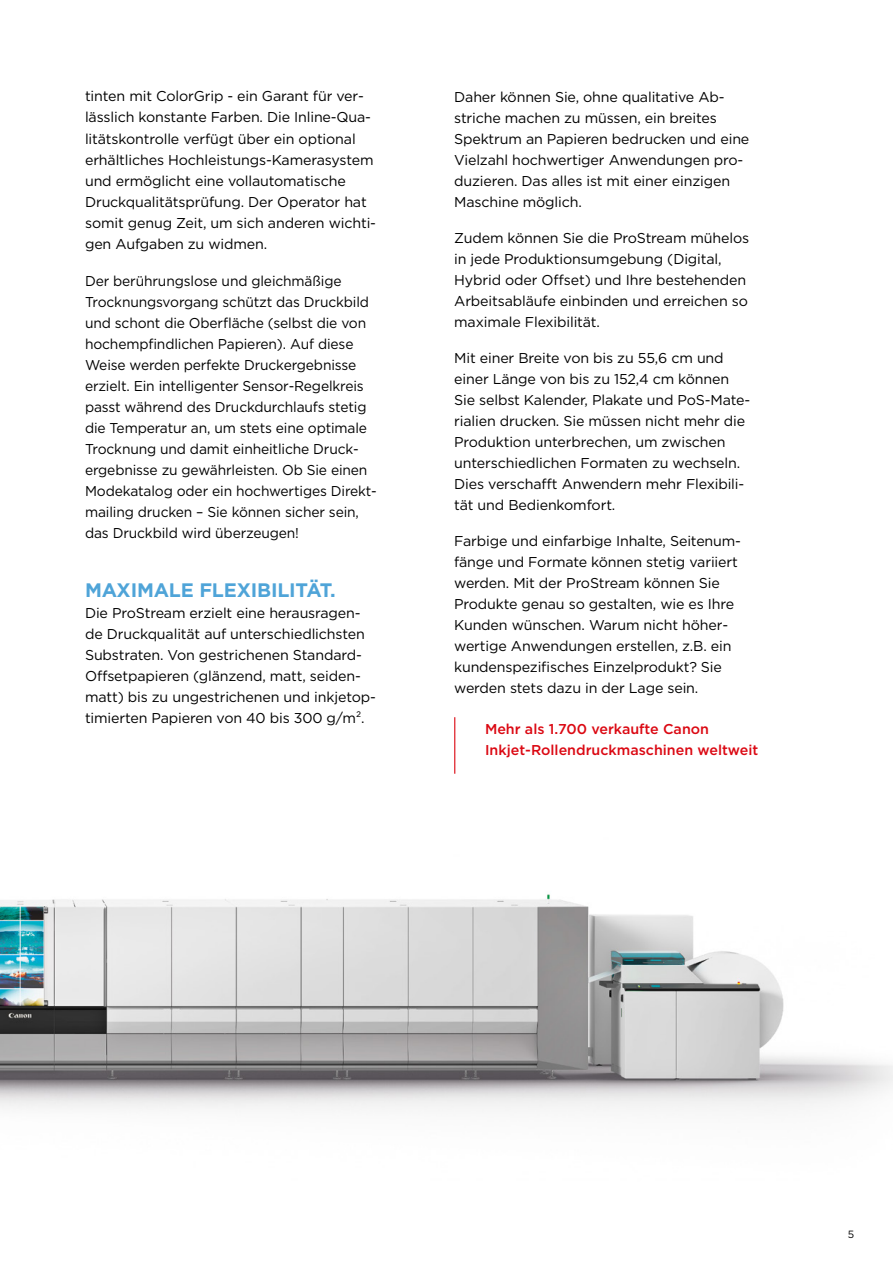
<style>
.page{position:relative;width:893px;height:1263px;background:#fff}
.page>*{position:absolute;margin:0;border:0;box-sizing:border-box;transform-origin:0 0}
.t1{font:700 19.5px "Gotham";letter-spacing:-.01em;color:#4fa4d8}
.t2{font:14.25px/21px "Gotham";letter-spacing:-.01em;color:#000}
.t3{font:500 14.25px/21px "Gotham";color:#db0812}
.t4{font:10.5px "Gotham";color:#000}
</style>
<div class="page">
<img style="left:0;top:894px;width:893px;height:215px">
<hr style="left:454px;top:717px;width:1px;height:57px;background:#db0812">
<p class="t2" style="left:85px;top:86px;width:293px">tinten mit ColorGrip - ein Garant für ver&shy;lässlich konstante Farben. Die Inline-Qua&shy;litätskontrolle verfügt über ein optional erhältliches Hochleistungs-Kamerasystem und ermöglicht eine vollautomatische Druckqualitätsprüfung. Der Operator hat somit genug Zeit, um sich anderen wichti&shy;gen Aufgaben zu widmen.</p>
<p class="t2" style="left:85px;top:270px;width:293px">Der berührungslose und gleichmäßige Trocknungsvorgang schützt das Druckbild und schont die Oberfläche (selbst die von hochempfindlichen Papieren). Auf diese Weise werden perfekte Druckergebnisse erzielt. Ein intelligenter Sensor-Regelkreis passt während des Druckdurchlaufs stetig die Temperatur an, um stets eine optimale Trocknung und damit einheitliche Druck&shy;ergebnisse zu gewährleisten. Ob Sie einen Modekatalog oder ein hochwertiges Direkt&shy;mailing drucken – Sie können sicher sein, das Druckbild wird überzeugen!</p>
<h1 class="t1" style="left:85px;top:577px;width:252px">MAXIMALE FLEXIBILITÄT.</h1>
<p class="t2" style="left:85px;top:602px;width:292px">Die ProStream erzielt eine herausragen&shy;de Druckqualität auf unterschiedlichsten Substraten. Von gestrichenen Standard-Offsetpapieren (glänzend, matt, seiden&shy;matt) bis zu ungestrichenen und inkjetop&shy;timierten Papieren von 40 bis 300 g/m².</p>
<p class="t2" style="left:454px;top:86px;width:297px">Daher können Sie, ohne qualitative Ab&shy;striche machen zu müssen, ein breites Spektrum an Papieren bedrucken und eine Vielzahl hochwertiger Anwendungen pro&shy;duzieren. Das alles ist mit einer einzigen Maschine möglich.</p>
<p class="t2" style="left:454px;top:227px;width:296px">Zudem können Sie die ProStream mühelos in jede Produktionsumgebung (Digital, Hybrid oder Offset) und Ihre bestehenden Arbeitsabläufe einbinden und erreichen so maximale Flexibilität.</p>
<p class="t2" style="left:454px;top:347px;width:298px">Mit einer Breite von bis zu 55,6 cm und einer Länge von bis zu 152,4 cm können Sie selbst Kalender, Plakate und PoS-Mate&shy;rialien drucken. Sie müssen nicht mehr die Produktion unterbrechen, um zwischen unterschiedlichen Formaten zu wechseln.<br>Dies verschafft Anwendern mehr Flexibili&shy;tät und Bedienkomfort.</p>
<p class="t2" style="left:454px;top:530px;width:288px">Farbige und einfarbige Inhalte, Seitenum&shy;fänge und Formate können stetig variiert werden. Mit der ProStream können Sie Produkte genau so gestalten, wie es Ihre Kunden wünschen. Warum nicht höher&shy;wertige Anwendungen erstellen, z.B. ein kundenspezifisches Einzelprodukt? Sie werden stets dazu in der Lage sein.</p>
<p class="t3" style="left:485px;top:719px;width:275px">Mehr als 1.700 verkaufte Canon<br>Inkjet‑Rollendruckmaschinen weltweit</p>
<p class="t4" style="left:848px;top:1228px;width:8px">5</p>
</div>
